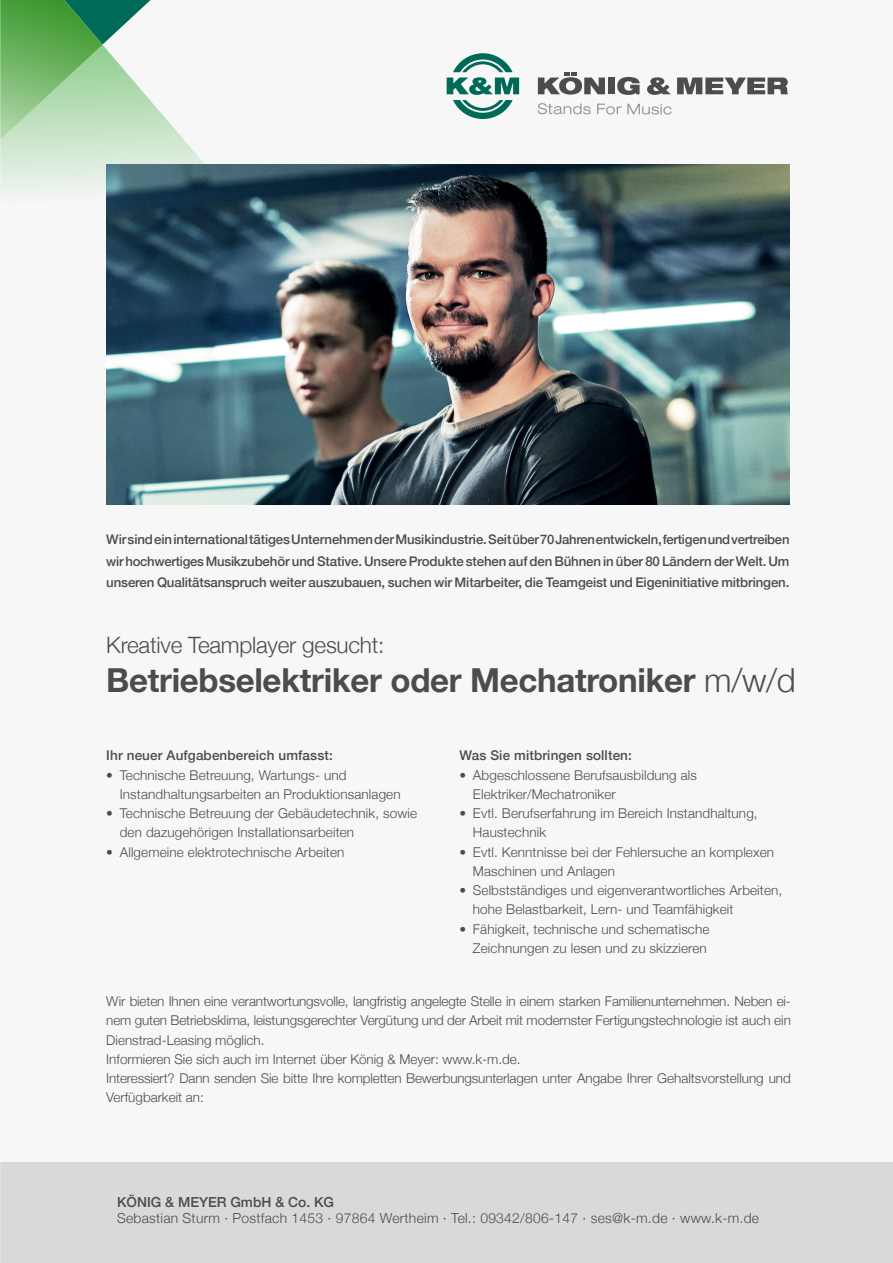
<style>
.page{position:relative;width:893px;height:1263px;background:#f7f7f8}
.page>*{position:absolute;margin:0;border:0;box-sizing:border-box;transform-origin:0 0}
.t1{font:700 33px "Helvetica Neue";letter-spacing:-.01em;color:#4b4c4d}
.t2{font:300 22.5px "Helvetica Neue";letter-spacing:-.01em;color:#4b4c4d}
.t3{font:300 13.8px "Helvetica Neue";letter-spacing:.02em;color:#4b4c4d}
.t4{font:500 13.8px "Helvetica Neue";color:#4b4c4d}
.t5{font:300 13.5px/19.2px "Helvetica Neue";letter-spacing:.01em;color:#4b4c4d}
.t6{font:300 13.5px/19.2px "Helvetica Neue";letter-spacing:-.01em;color:#4b4c4d}
.t7{font:500 13.5px "Helvetica Neue";letter-spacing:.01em;color:#4b4c4d}
.t8{font:500 13.35px/21.1px "Helvetica Neue";letter-spacing:-.01em;color:#4b4c4d;text-align:justify}
.s1{font-size:13.05px}
.s2{font-weight:300}
</style>
<div class="page">
<svg style="left:154px;top:105px;width:50px;height:59px"></svg>
<svg style="left:0;top:0;width:154px;height:191px"></svg>
<svg style="left:538px;top:103px;width:53px;height:11px"></svg>
<svg style="left:597px;top:104px;width:24px;height:10px"></svg>
<svg style="left:627px;top:104px;width:45px;height:11px"></svg>
<svg style="left:647px;top:77px;width:24px;height:18px"></svg>
<div style="left:608px;top:78px;width:7px;height:16px;background:#4b4c4d"></div>
<svg style="left:617px;top:77px;width:23px;height:18px"></svg>
<svg style="left:677px;top:78px;width:111px;height:16px"></svg>
<svg style="left:538px;top:72px;width:67px;height:23px"></svg>
<svg style="left:447px;top:53px;width:72px;height:66px"></svg>
<img style="left:106px;top:164px;width:683px;height:340px">
<div style="left:0;top:1162px;width:893px;height:101px;background:#d8d9db"></div>
<hr style="left:892px;top:0;width:1px;height:1263px;background:#fff">
<p class="t8" style="left:106px;top:528px;width:685px">Wir sind ein international tätiges Unternehmen der Musikindustrie. Seit <span class="s1">über 70 Jahren entwickeln, fertigen und vertreiben wir hochwertiges Musik</span>zubehör und Stative. Unsere Produkte stehen auf den Bühnen in über 80 Ländern der Welt. Um unseren Qualitätsanspruch weiter auszubauen, suchen wir Mitarbeiter, die Teamgeist und Eigeninitiative mitbringen.</p>
<h2 class="t2" style="left:106px;top:627px;width:280px">Kreative Teamplayer gesucht:</h2>
<h1 class="t1" style="left:106px;top:654px;width:691px">Betriebselektriker oder Mechatroniker <span class="s2">m/w/d</span></h1>
<p class="t7" style="left:106px;top:745px;width:228px">Ihr neuer Aufgabenbereich umfasst:</p>
<p class="t5" style="left:120px;top:764px;width:282px;text-indent:-13px">• Technische Betreuung, Wartungs- und<br>Instandhaltungsarbeiten an Produktionsanlagen</p>
<p class="t5" style="left:120px;top:803px;width:299px;text-indent:-13px">• Technische Betreuung der Gebäudetechnik, sowie den dazugehörigen Installationsarbeiten</p>
<p class="t5" style="left:106px;top:841px;width:240px">• Allgemeine elektrotechnische Arbeiten</p>
<p class="t7" style="left:459px;top:745px;width:174px">Was Sie mitbringen sollten:</p>
<p class="t5" style="left:473px;top:764px;width:226px;text-indent:-13px">• Abgeschlossene Berufsausbildung als<br>Elektriker/Mechatroniker</p>
<p class="t5" style="left:473px;top:803px;width:286px;text-indent:-13px">• Evtl. Berufserfahrung im Bereich Instandhaltung,<br>Haustechnik</p>
<p class="t5" style="left:473px;top:841px;width:303px;text-indent:-13px">• Evtl. Kenntnisse bei der Fehlersuche an komplexen<br>Maschinen und Anlagen</p>
<p class="t5" style="left:473px;top:880px;width:311px;text-indent:-13px">• Selbstständiges und eigenverantwortliches Arbeiten, hohe Belastbarkeit, Lern- und Teamfähigkeit</p>
<p class="t5" style="left:459px;top:918px;width:251px;text-align:right">• Fähigkeit, technische und schematische<br>Zeichnungen zu lesen und zu skizzieren</p>
<p class="t6" style="left:106px;top:991px;width:686px">Wir bieten Ihnen eine verantwortungsvolle, langfristig angelegte Stelle in einem starken Familienunternehmen. Neben ei&shy;nem guten Betriebsklima, leistungsgerechter Vergütung und der Arbeit mit modernster Fertigungstechnologie ist auch ein Dienstrad-Leasing möglich.<br>Informieren Sie sich auch im Internet über König &amp; Meyer: www.k-m.de.<br>Interessiert? Dann senden Sie bitte Ihre kompletten Bewerbungsunterlagen unter Angabe Ihrer Gehaltsvorstellung und Verfügbarkeit an:</p>
<p class="t4" style="left:117px;top:1191px;width:219px">KÖNIG &amp; MEYER GmbH &amp; Co. KG</p>
<p class="t3" style="left:117px;top:1207px;width:644px">Sebastian Sturm · Postfach 1453 · 97864 Wertheim · Tel.: 09342/806-147 · ses@k-m.de · www.k-m.de</p>
</div>
